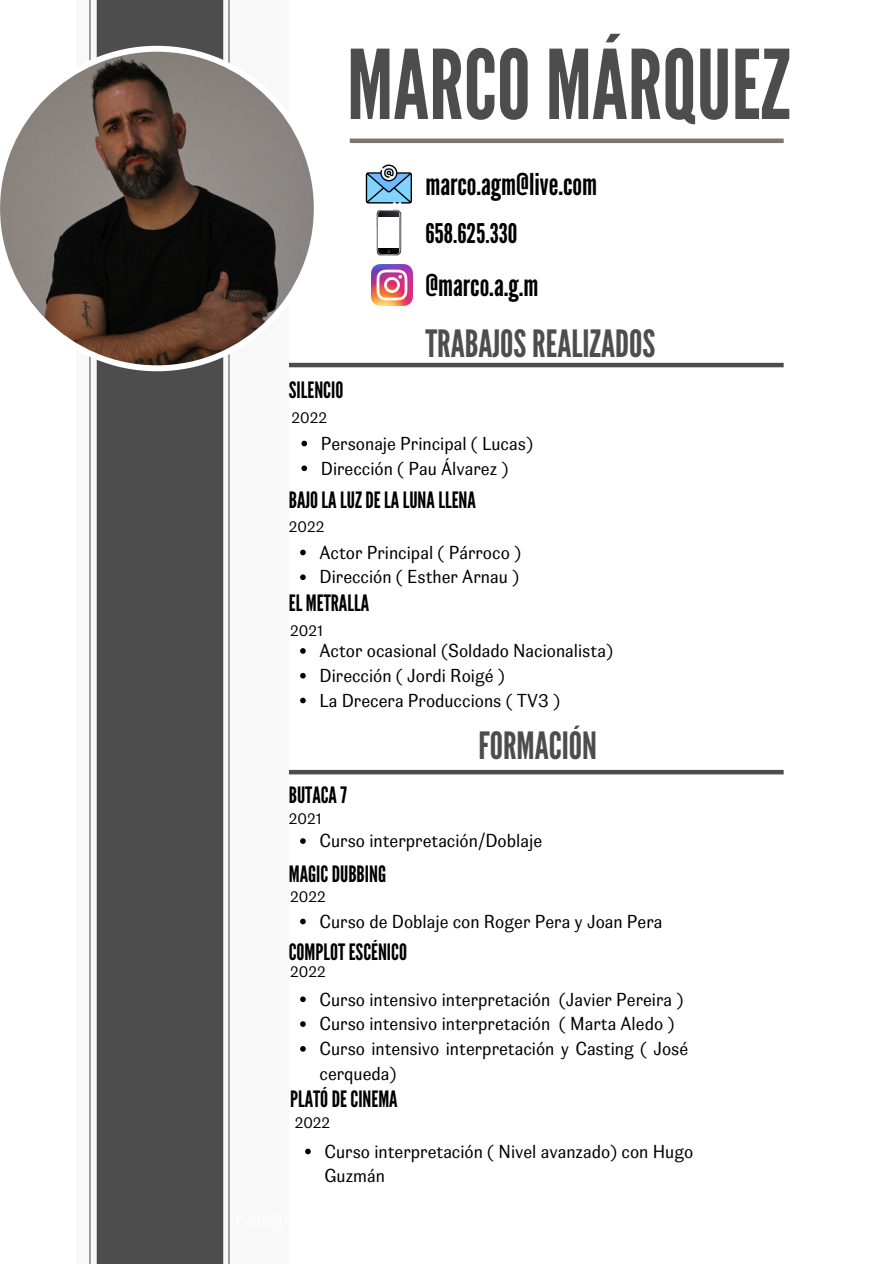
<style>
.page{position:relative;width:894px;height:1264px;background:#fff}
.page>*{position:absolute;margin:0;border:0;box-sizing:border-box;transform-origin:0 0}
.t1{font:95.7px "League Gothic";color:#4d4d4d}
.t2{font:37.5px "League Gothic";color:#4d4d4d}
.t3{font:30px "League Gothic";color:#010101}
.t4{font:27px "League Gothic";color:#010101}
.t5{font:22.5px "League Gothic";color:#010101}
.t6{font:18px/24.8px "Parmigiano Sans H L";color:#000}
.t7{font:15px "Parmigiano Sans H L";color:#000}
</style>
<div class="page">
<div style="left:76px;top:0;width:212px;height:1263px;background:#f8f8f8"></div>
<svg style="left:89px;top:0;width:140px;height:1263px;background:#585858"></svg>
<svg style="left:0;top:46px;width:319px;height:325px"></svg>
<div style="left:350px;top:138px;width:433px;height:5px;background:#7b746f"></div>
<hr style="left:289px;top:363px;width:494px;height:4px;background:#4d4d4d">
<hr style="left:289px;top:770px;width:494px;height:4px;background:#4d4d4d">
<img style="left:371px;top:265px;width:41px;height:40px">
<svg style="left:365px;top:164px;width:47px;height:39px;background:#7eabc8"></svg>
<svg style="left:376px;top:210px;width:25px;height:46px"></svg>
<svg style="left:301px;top:440px;width:6px;height:6px"></svg>
<svg style="left:301px;top:465px;width:6px;height:6px"></svg>
<svg style="left:300px;top:549px;width:6px;height:6px"></svg>
<svg style="left:300px;top:574px;width:6px;height:6px"></svg>
<svg style="left:300px;top:648px;width:6px;height:5px"></svg>
<svg style="left:300px;top:673px;width:6px;height:5px"></svg>
<svg style="left:300px;top:697px;width:6px;height:6px"></svg>
<svg style="left:300px;top:838px;width:6px;height:5px"></svg>
<svg style="left:300px;top:996px;width:6px;height:6px"></svg>
<svg style="left:300px;top:1021px;width:6px;height:5px"></svg>
<svg style="left:300px;top:1046px;width:6px;height:5px"></svg>
<svg style="left:305px;top:1148px;width:5px;height:6px"></svg>
<svg style="left:300px;top:918px;width:6px;height:6px"></svg>
<h1 class="t1" style="left:347px;top:29px;width:444px">MARCO MÁRQUEZ</h1>
<h3 class="t3" style="left:425px;top:167px;width:173px">marco.agm@live.com</h3>
<h3 class="t4" style="left:425px;top:218px;width:94px">658.625.330</h3>
<h3 class="t3" style="left:425px;top:267px;width:115px">@marco.a.g.m</h3>
<p class="t5" style="left:289px;top:376px;width:56px">SILENCIO</p>
<h2 class="t2" style="left:425px;top:322px;width:231px">TRABAJOSREALIZADOS</h2>
<p class="t7" style="left:291px;top:408px;width:37px">2022</p>
<p class="t6" style="left:321px;top:431px;width:214px">Personaje Principal ( Lucas)<br>Dirección ( Pau Álvarez )</p>
<p class="t5" style="left:289px;top:486px;width:188px">BAJOLALUZDE LALUNALLENA</p>
<p class="t7" style="left:289px;top:517px;width:37px">2022</p>
<p class="t6" style="left:319px;top:540px;width:203px">Actor Principal ( Párroco )<br>Dirección ( Esther Arnau )</p>
<p class="t5" style="left:289px;top:590px;width:82px">EL METRALLA</p>
<p class="t6" style="left:319px;top:638px;width:295px">Actor ocasional (Soldado Nacionalista)<br>Dirección ( Jordi Roigé )<br>La Drecera Produccions ( TV3 )</p>
<p class="t7" style="left:290px;top:621px;width:34px">2021</p>
<p class="t5" style="left:289px;top:781px;width:60px">BUTACA7</p>
<p class="t7" style="left:289px;top:809px;width:34px">2021</p>
<h2 class="t2" style="left:478px;top:724px;width:120px">FORMACIÓN</h2>
<p class="t6" style="left:319px;top:828px;width:224px">Curso interpretación/Doblaje</p>
<p class="t5" style="left:289px;top:860px;width:99px">MAGICDUBBING</p>
<p class="t7" style="left:290px;top:886px;width:37px">2022</p>
<p class="t6" style="left:319px;top:908px;width:344px">Curso de Doblaje con Roger Pera y Joan Pera</p>
<p class="t5" style="left:289px;top:938px;width:120px">COMPLOTESCÉNICO</p>
<p class="t6" style="left:319px;top:986px;width:370px">Curso intensivo interpretación (Javier Pereira )<br>Curso intensivo interpretación ( Marta Aledo )<br>Curso intensivo interpretación y Casting ( José cerqueda)</p>
<p class="t7" style="left:290px;top:962px;width:37px">2022</p>
<p class="t5" style="left:290px;top:1085px;width:109px">PLATÓDECINEMA</p>
<p class="t6" style="left:324px;top:1138px;width:370px">Curso interpretación ( Nivel avanzado) con Hugo<br>Guzmán</p>
<p class="t7" style="left:294px;top:1113px;width:37px">2022</p>
</div>
